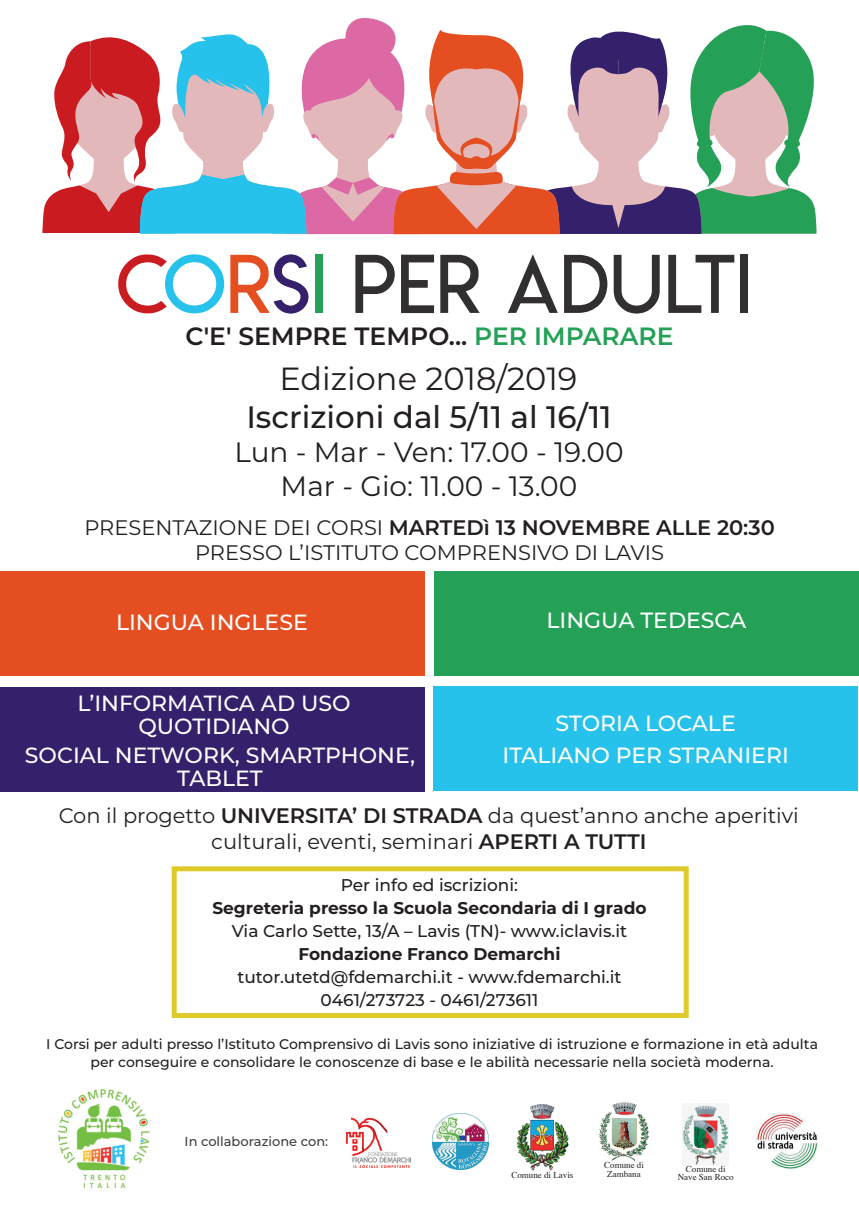
<style>
.page{position:relative;width:859px;height:1208px;background:#fff}
.page>*{position:absolute;margin:0;border:0;box-sizing:border-box;transform-origin:0 0}
.t1{font:80px "Lemon Milklight";letter-spacing:.01em;color:#312f30}
.t2{font:32px "Montserrat";color:#231f20}
.t3{font:500 31px "Montserrat";color:#231f20}
.t4{font:28px/33.6px "Montserrat";color:#231f20;text-align:center}
.t5{font:600 25px "Montserrat";color:#231f20}
.t6{font:500 22px/23px "Montserrat";color:#fff;text-align:center}
.t7{font:21px/25.2px "Montserrat";color:#231f20;text-align:center}
.t8{font:500 17px/23px "Montserrat";color:#231f20;text-align:center}
.t9{font:700 17px "Montserrat";color:#231f20}
.t10{font:500 14px/18px "Montserrat";color:#231f20;text-align:center}
.t11{font:500 13px "Montserrat";color:#3e3e3f}
.t12{font:9px/9px "Times";color:#231f20;text-align:center}
.s1{color:#ca1b21}
.s2{color:#27c2eb}
.s3{color:#e54e20}
.s4{color:#35206b}
.s5{color:#24a156}
.s6{font-weight:600}
</style>
<div class="page">
<div style="left:0;top:686px;width:424px;height:105px;background:#35206b"></div>
<div style="left:0;top:571px;width:424px;height:105px;background:#e54e20"></div>
<div style="left:434px;top:571px;width:425px;height:105px;background:#24a156"></div>
<div style="left:433px;top:686px;width:425px;height:105px;background:#27c2eb"></div>
<img style="left:58px;top:1089px;width:92px;height:100px">
<img style="left:432px;top:1113px;width:57px;height:57px">
<img style="left:345px;top:1117px;width:65px;height:50px">
<svg style="left:43px;top:18px;width:774px;height:216px"></svg>
<img style="left:517px;top:1105px;width:52px;height:65px">
<img style="left:599px;top:1102px;width:50px;height:59px">
<img style="left:683px;top:1103px;width:46px;height:62px">
<img style="left:757px;top:1113px;width:61px;height:56px">
<div style="left:172px;top:866px;width:517px;height:152px;border:5px solid #decb2b"></div>
<h1 class="t1" style="left:117px;top:235px;width:637px"><span class="s1">C</span><span class="s2">O</span><span class="s3">R</span><span class="s4">S</span><span class="s5">I</span> PER ADULTI</h1>
<h3 class="t5" style="left:186px;top:318px;width:490px">C'E' SEMPRE TEMPO... <span class="s5">PER IMPARARE</span></h3>
<h2 class="t2" style="left:279px;top:357px;width:299px">Edizione 2018/2019</h2>
<h3 class="t3" style="left:246px;top:395px;width:367px">Iscrizioni dal 5/11 al 16/11</h3>
<h3 class="t4" style="left:234px;top:434px;width:391px">Lun - Mar - Ven: 17.00 - 19.00<br>Mar - Gio: 11.00 - 13.00</h3>
<h3 class="t7" style="left:84px;top:514px;width:692px">PRESENTAZIONE DEI CORSI <span class="s6">MARTEDì 13 NOVEMBRE ALLE 20:30<br></span>PRESSO L’ISTITUTO COMPRENSIVO DI LAVIS</h3>
<h3 class="t6" style="left:116px;top:610px;width:193px">LINGUA INGLESE</h3>
<h3 class="t6" style="left:546px;top:607px;width:201px">LINGUA TEDESCA</h3>
<h3 class="t6" style="left:77px;top:691px;width:275px">L’INFORMATICA AD USO<br>QUOTIDIANO</h3>
<h3 class="t6" style="left:25px;top:742px;width:392px">SOCIAL NETWORK, SMARTPHONE,<br>TABLET</h3>
<h3 class="t6" style="left:502px;top:706px;width:288px;line-height:32px">STORIA LOCALE<br>ITALIANO PER STRANIERI</h3>
<h3 class="t7" style="left:59px;top:802px;width:742px">Con il progetto <span class="s6">UNIVERSITA’ DI STRADA</span> da quest’anno anche aperitivi culturali, eventi, seminari <span class="s6">APERTI A TUTTI</span></h3>
<p class="t8" style="left:341px;top:873px;width:179px">Per info ed iscrizioni:</p>
<p class="t9" style="left:212px;top:896px;width:436px">Segreteria presso la Scuola Secondaria di I grado</p>
<p class="t8" style="left:232px;top:919px;width:397px">Via Carlo Sette, 13/A – Lavis (TN)- www.iclavis.it</p>
<p class="t9" style="left:298px;top:942px;width:263px">Fondazione Franco Demarchi</p>
<p class="t8" style="left:237px;top:965px;width:386px">tutor.utetd@fdemarchi.it - www.fdemarchi.it<br>0461/273723 - 0461/273611</p>
<p class="t10" style="left:46px;top:1034px;width:773px">I Corsi per adulti presso l’Istituto Comprensivo di Lavis sono iniziative di istruzione e formazione in età adulta per conseguire e consolidare le conoscenze di base e le abilità necessarie nella società moderna.</p>
<p class="t11" style="left:185px;top:1131px;width:145px">In collaborazione con:</p>
<p class="t12" style="left:511px;top:1170px;width:64px">Comune di Lavis</p>
<p class="t12" style="left:604px;top:1159px;width:41px">Comune di<br>Zambana</p>
<p class="t12" style="left:678px;top:1164px;width:57px;line-height:8px">Comune di<br>Nave San Roco</p>
</div>
